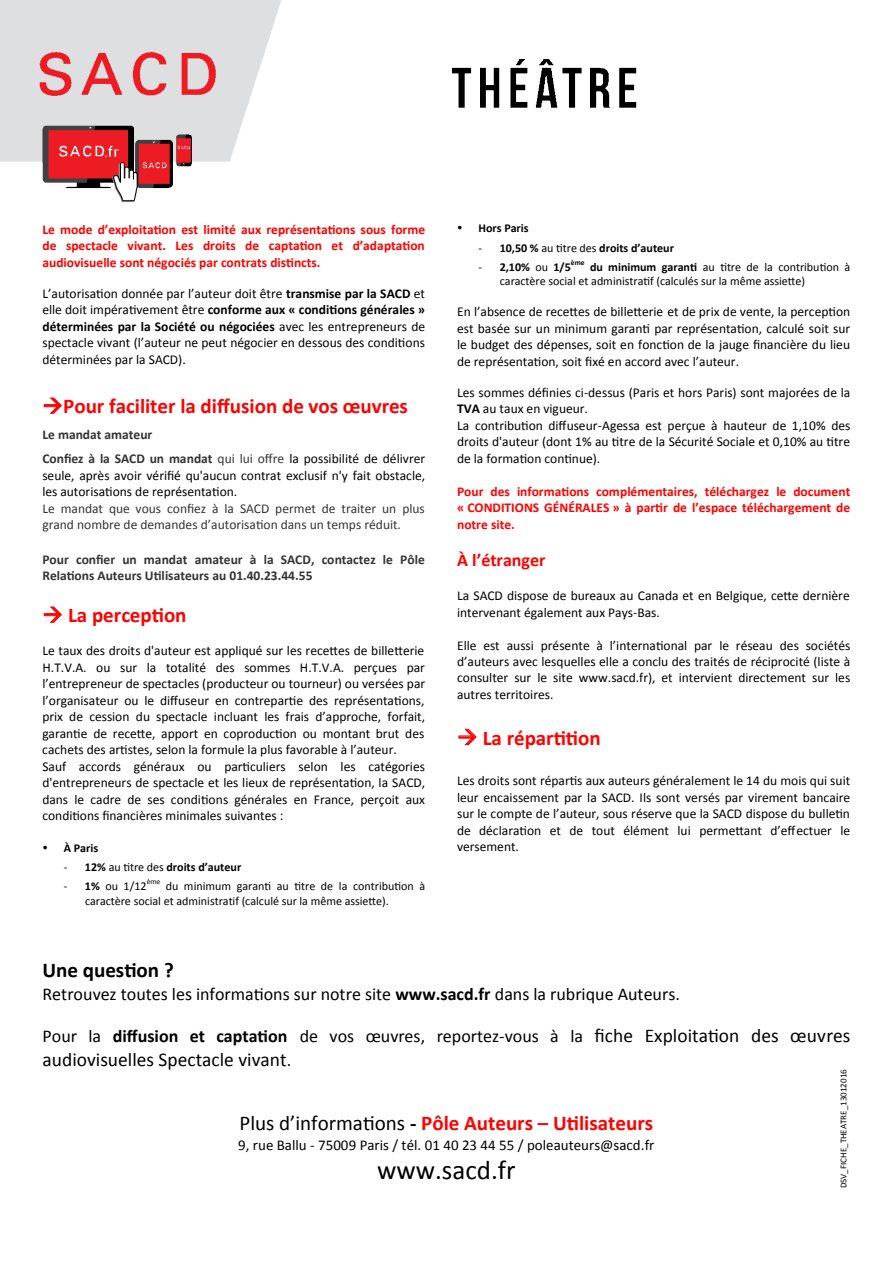
<style>
.page{position:relative;width:893px;height:1263px;background:#fff}
.page>*{position:absolute;margin:0;border:0;box-sizing:border-box;transform-origin:0 0}
.t1{font:27px "Calibri";color:#000}
.t2{font:700 21px "Calibri";color:#f00}
.t3{font:700 21px "Calibri";color:#000}
.t4{font:19.5px "Calibri";color:#000}
.t5{font:18px "Calibri";color:#000}
.t6{font:700 18px "Calibri";letter-spacing:-.005em;color:#f00}
.t7{font:15px "Calibri";color:#000}
.t8{font:13.5px/16.5px "Calibri";color:#000;text-align:justify}
.t9{font:700 13.5px/16.5px "Calibri";color:#f00;text-align:justify}
.t10{font:700 13.5px/24.2px "Calibri";color:#333}
.t11{font:13.5px/16.4px "Calibri";color:#333}
.t12{font:12px/14.7px "Calibri";letter-spacing:-.005em;color:#000}
.t13{font:700 12px "Calibri";color:#000}
.t14{font:9px "Calibri";letter-spacing:-.005em;color:#000}
.t15{font:7.5px "Calibri";color:#000}
.t16{font:700 7.5px "Calibri";color:#000}
.s1{font-weight:700}
.s2{font-weight:400}
.s3{font-weight:400;color:#000}
.s4{font-size:19.5px}
.s5{font-size:18px}
.s6{color:#000}
</style>
<div class="page">
<img style="left:0;top:0;width:636px;height:203px">
<svg style="left:44px;top:397px;width:18px;height:17px"></svg>
<svg style="left:44px;top:606px;width:18px;height:17px"></svg>
<svg style="left:458px;top:729px;width:19px;height:16px"></svg>
<p class="t9" style="left:42px;top:221px;width:384px">Le mode d’exploitation est limité aux représentations sous forme de spectacle vivant. Les droits de captation et d’adaptation audiovisuelle sont négociés par contrats distincts.</p>
<p class="t8" style="left:42px;top:285px;width:384px">L’autorisation donnée par l’auteur doit être <span class="s1">transmise par la SACD</span> et elle doit impérativement être <span class="s1">conforme aux « conditions générales » déterminées par la Société ou négociées</span> avec les entrepreneurs de spectacle vivant (l’auteur ne peut négocier en dessous des conditions déterminées par la SACD).</p>
<h2 class="t2" style="left:42px;top:393px;width:367px">→Pour faciliter la diffusion de vos œuvres</h2>
<p class="t10" style="left:42px;top:422px;width:384px">Le mandat amateur<br>Confiez à la SACD un mandat <span class="s2">qui lui offre</span> <span class="s3">la possibilité de délivrer</span></p>
<p class="t8" style="left:42px;top:467px;width:384px">seule, après avoir vérifié qu'aucun contrat exclusif n'y fait obstacle, les autorisations de représentation.</p>
<p class="t11" style="left:42px;top:500px;width:384px">Le mandat que vous confiez à la SACD permet de traiter un plus grand nombre de demandes d’autorisation dans un temps réduit.</p>
<p class="t10" style="left:42px;top:551px;width:384px;line-height:16.5px">Pour confier un mandat amateur à la SACD, contactez le Pôle<br>Relations Auteurs Utilisateurs au 01.40.23.44.55</p>
<h2 class="t2" style="left:42px;top:602px;width:146px">→ La perception</h2>
<p class="t8" style="left:42px;top:643px;width:384px;text-align:left">Le taux des droits d'auteur est appliqué sur les recettes de billetterie H.T.V.A. ou sur la totalité des sommes H.T.V.A. perçues par l’entrepreneur de spectacles (producteur ou tourneur) ou versées par l’organisateur ou le diffuseur en contrepartie des représentations, prix de cession du spectacle incluant les frais d’approche, forfait, garantie de recette, apport en coproduction ou montant brut des cachets des artistes, selon la formule la plus favorable à l’auteur.<br>Sauf accords généraux ou particuliers selon les catégories d'entrepreneurs de spectacle et les lieux de représentation, la SACD, dans le cadre de ses conditions générales en France, perçoit aux conditions financières minimales suivantes :</p>
<p class="t13" style="left:42px;top:840px;width:57px">• À Paris</p>
<p class="t13" style="left:64px;top:859px;width:179px"><span class="s2">-</span> 12% <span class="s2">au titre des</span> droits d’auteur</p>
<p class="t12" style="left:64px;top:879px;width:84px">- <span class="s1">1%</span> ou 1/12</p>
<p class="t15" style="left:147px;top:877px;width:15px">ème</p>
<p class="t12" style="left:85px;top:879px;width:342px;text-indent:81px">du minimum garanti au titre de la contribution à caractère social et administratif (calculé sur la même assiette).</p>
<p class="t13" style="left:457px;top:221px;width:73px">• Hors Paris</p>
<p class="t13" style="left:478px;top:240px;width:197px"><span class="s2">-</span> 10,50 % <span class="s2">au titre des</span> droits d’auteur</p>
<p class="t13" style="left:478px;top:259px;width:94px"><span class="s2">-</span> 2,10% <span class="s2">ou</span> 1/5</p>
<p class="t16" style="left:571px;top:257px;width:15px">ème</p>
<p class="t12" style="left:500px;top:260px;width:352px;text-indent:90px"><span class="s1">du minimum garanti</span> au titre de la contribution à caractère social et administratif (calculés sur la même assiette)</p>
<p class="t8" style="left:457px;top:303px;width:395px">En l’absence de recettes de billetterie et de prix de vente, la perception est basée sur un minimum garanti par représentation, calculé soit sur le budget des dépenses, soit en fonction de la jauge financière du lieu de représentation, soit fixé en accord avec l’auteur.</p>
<p class="t8" style="left:457px;top:384px;width:395px;text-align:left">Les sommes définies ci-dessus (Paris et hors Paris) sont majorées de la <span class="s1">TVA</span> au taux en vigueur.<br>La contribution diffuseur-Agessa est perçue à hauteur de 1,10% des droits d'auteur (dont 1% au titre de la Sécurité Sociale et 0,10% au titre de la formation continue).</p>
<p class="t9" style="left:457px;top:483px;width:395px">Pour des informations complémentaires, téléchargez le document « CONDITIONS GÉNÉRALES » à partir de l’espace téléchargement de notre site.</p>
<h3 class="t6" style="left:457px;top:548px;width:90px">À l’étranger</h3>
<p class="t8" style="left:457px;top:587px;width:394px">La SACD dispose de bureaux au Canada et en Belgique, cette dernière intervenant également aux Pays-Bas.</p>
<p class="t8" style="left:457px;top:637px;width:395px">Elle est aussi présente à l’international par le réseau des sociétés d’auteurs avec lesquelles elle a conclu des traités de réciprocité (liste à consulter sur le site www.sacd.fr), et intervient directement sur les autres territoires.</p>
<h2 class="t2" style="left:457px;top:724px;width:145px">→ La répartition</h2>
<p class="t8" style="left:457px;top:773px;width:395px">Les droits sont répartis aux auteurs généralement le 14 du mois qui suit leur encaissement par la SACD. Ils sont versés par virement bancaire sur le compte de l’auteur, sous réserve que la SACD dispose du bulletin de déclaration et de tout élément lui permettant d’effectuer le versement.</p>
<h2 class="t3" style="left:42px;top:957px;width:133px">Une question ?</h2>
<h3 class="t5" style="left:42px;top:983px;width:639px">Retrouvez toutes les informations sur notre site <span class="s1">www.sacd.fr</span> dans la rubrique Auteurs.</h3>
<h3 class="t5" style="left:42px;top:1024px;width:810px">Pour la <span class="s1">diffusion et captation</span> de vos œuvres, reportez-vous à la <span class="s4">fiche Exploitation des œuvres</span></h3>
<h3 class="t4" style="left:43px;top:1047px;width:250px">audiovisuelles Spectacle vivant<span class="s5">.</span></h3>
<p class="t14" style="left:838px;top:1188px;width:121px;rotate:-90deg">DSV_FICHE_THEATRE_13012016</p>
<h2 class="t2" style="left:240px;top:1109px;width:415px"><span class="s3">Plus d’informations</span> <span class="s6">-</span> Pôle Auteurs – Utilisateurs</h2>
<p class="t7" style="left:238px;top:1135px;width:418px">9, rue Ballu - 75009 Paris / tél. 01 40 23 44 55 / poleauteurs@sacd.fr</p>
<h1 class="t1" style="left:377px;top:1153px;width:140px">www.sacd.fr</h1>
</div>
